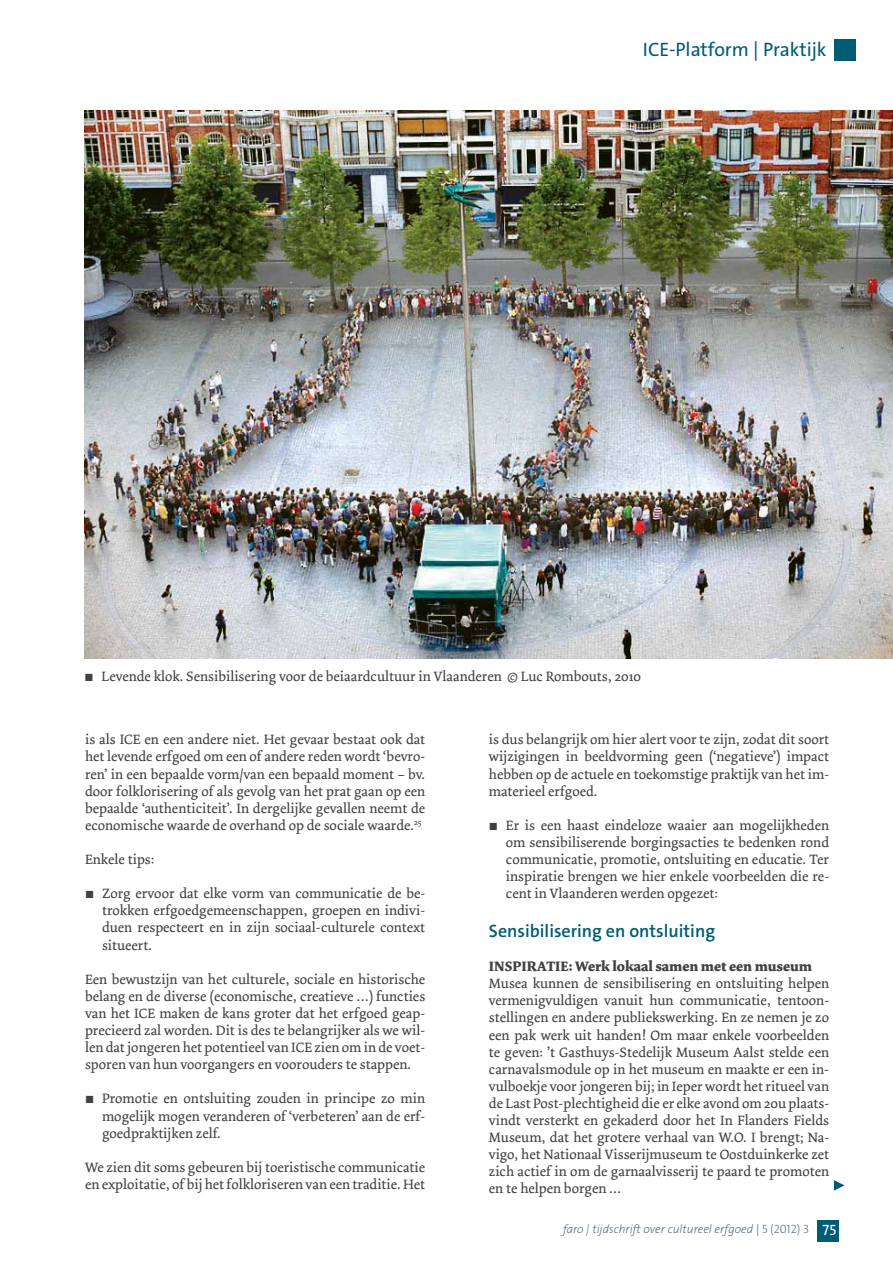
<style>
.page{position:relative;width:893px;height:1263px;background:#fff}
.page>*{position:absolute;margin:0;border:0;box-sizing:border-box;transform-origin:0 0}
.t1{font:19.5px "The Sans LP5 Plain";color:#005c75}
.t2{font:18px "The Sans LP6 Se Bld";color:#005c75}
.t3{font:14.25px/17.1px "Dolly";color:#414042;text-align:justify}
.t4{font:700 14.25px "Dolly";color:#414042}
.t5{font:12px "The Sans LP2 Ex Lig IT";color:#445a6a}
.s1{font-family:"The Sans LP2 Ex Lig IT";font-size:10.5px}
.s2{font-family:"The Sans LP3 Lig"}
.s3{font-family:"The Sans LP2 Ex Lig"}
.s4{font-family:"The Sans LP5 Plain";font-size:15px;color:#fff}
</style>
<div class="page">
<div style="left:818px;top:1220px;width:21px;height:22px;background:#005c75"></div>
<svg style="left:834px;top:1180px;width:11px;height:11px"></svg>
<img style="left:85px;top:111px;width:808px;height:547px">
<div style="left:834px;top:39px;width:22px;height:22px;background:#005c75"></div>
<h1 class="t1" style="left:643px;top:37px;width:185px">ICE-Platform | Praktijk</h1>
<p class="t3" style="left:85px;top:668px;width:558px"><span class="s1">■</span> Levende klok. Sensibilisering voor de beiaardcultuur in Vlaanderen © Luc Rombouts, 2010</p>
<p class="t3" style="left:85px;top:731px;width:342px">is als ICE en een andere niet. Het gevaar bestaat ook dat het levende erfgoed om een of andere reden wordt ‘bevro&shy;ren’ in een bepaalde vorm/van een bepaald moment – bv. door folklorisering of als gevolg van het prat gaan op een bepaalde ‘authenticiteit’. In dergelijke gevallen neemt de economische waarde de overhand op de sociale waarde.<sup>25</sup></p>
<p class="t3" style="left:85px;top:851px;width:71px">Enkele tips:</p>
<p class="t3" style="left:102px;top:885px;width:325px;text-indent:-17px"><span class="s1">■</span> Zorg ervoor dat elke vorm van communicatie de be&shy;trokken erfgoedgemeenschappen, groepen en indivi&shy;duen respecteert en in zijn sociaal-culturele context situeert.</p>
<p class="t3" style="left:85px;top:971px;width:342px">Een bewustzijn van het culturele, sociale en historische belang en de diverse (economische, creatieve …) functies van het ICE maken de kans groter dat het erfgoed geap&shy;precieerd zal worden. Dit is des te belangrijker als we wil&shy;len dat jongeren het potentieel van ICE zien om in de voet&shy;sporen van hun voorgangers en voorouders te stappen.</p>
<p class="t3" style="left:102px;top:1090px;width:325px;text-indent:-17px"><span class="s1">■</span> Promotie en ontsluiting zouden in principe zo min mogelijk mogen veranderen of ‘verbeteren’ aan de erf&shy;goedpraktijken zelf.</p>
<p class="t3" style="left:85px;top:1159px;width:342px">We zien dit soms gebeuren bij toeristische communicatie en exploitatie, of bij het folkloriseren van een traditie. Het</p>
<p class="t3" style="left:489px;top:731px;width:342px">is dus belangrijk om hier alert voor te zijn, zodat dit soort wijzigingen in beeldvorming geen (‘negatieve’) impact hebben op de actuele en toekomstige praktijk van het im&shy;materieel erfgoed.</p>
<p class="t3" style="left:506px;top:817px;width:325px;text-indent:-17px"><span class="s1">■</span> Er is een haast eindeloze waaier aan mogelijkheden om sensibiliserende borgingsacties te bedenken rond communicatie, promotie, ontsluiting en educatie. Ter inspiratie brengen we hier enkele voorbeelden die re&shy;cent in Vlaanderen werden opgezet:</p>
<p class="t2" style="left:489px;top:919px;width:228px">Sensibilisering en ontsluiting</p>
<p class="t4" style="left:489px;top:957px;width:324px">INSPIRATIE: Werk lokaal samen met een museum</p>
<p class="t3" style="left:489px;top:975px;width:342px">Musea kunnen de sensibilisering en ontsluiting helpen vermenigvuldigen vanuit hun communicatie, tentoon&shy;stellingen en andere publiekswerking. En ze nemen je zo een pak werk uit handen! Om maar enkele voorbeelden te geven: ’t Gasthuys-Stedelijk Museum Aalst stelde een carnavalsmodule op in het museum en maakte er een in&shy;vulboekje voor jongeren bij; in Ieper wordt het ritueel van de Last Post-plechtigheid die er elke avond om 20u plaats&shy;vindt versterkt en gekaderd door het In Flanders Fields Museum, dat het grotere verhaal van W.O. I brengt; Na&shy;vigo, het Nationaal Visserijmuseum te Oostduinkerke zet zich actief in om de garnaalvisserij te paard te promoten en te helpen borgen …</p>
<p class="t5" style="left:563px;top:1221px;width:275px">faro | tijdschrift over cultureel erfgoed <span class="s2">|</span> <span class="s3">5 (2012) 3</span> <span class="s4">75</span></p>
</div>
